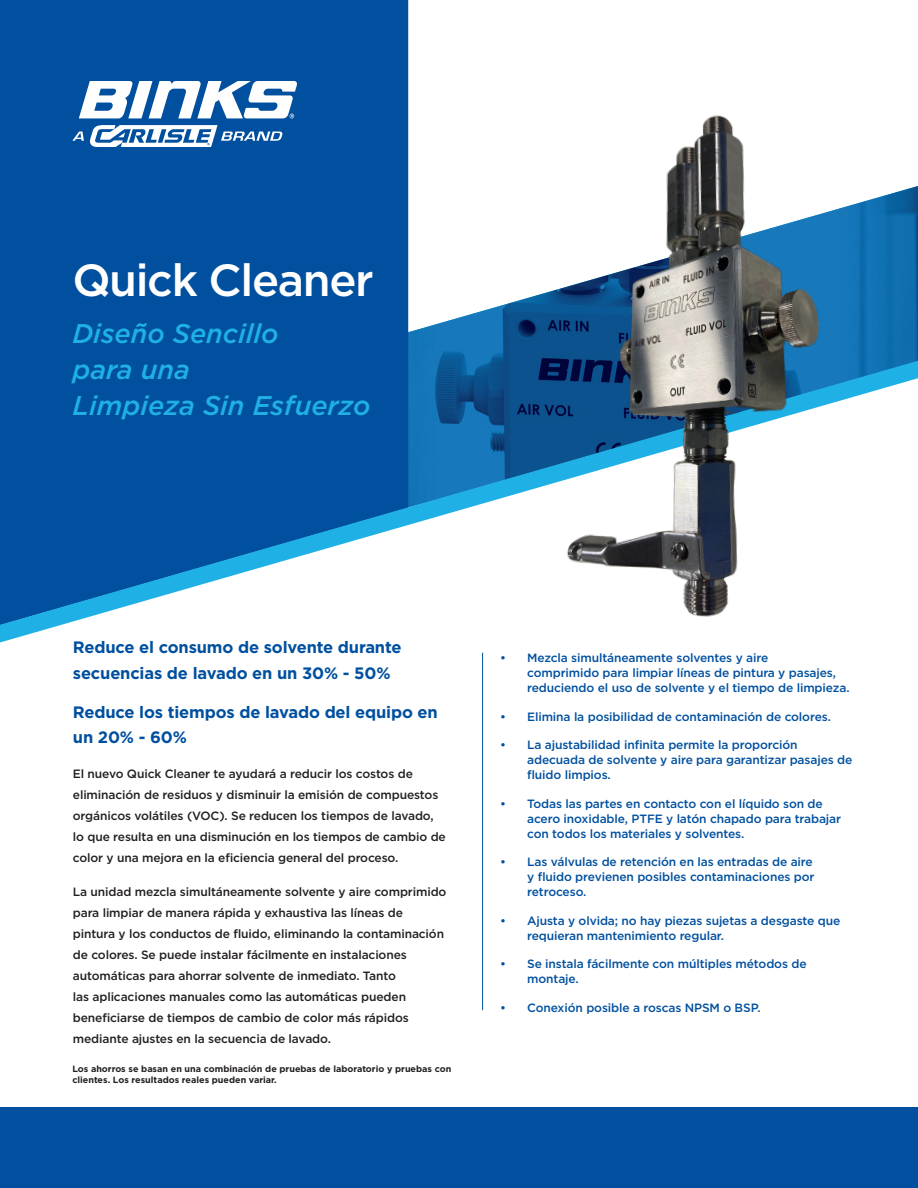
<style>
.page{position:relative;width:918px;height:1188px;background:#fff}
.page>*{position:absolute;margin:0;border:0;box-sizing:border-box;transform-origin:0 0}
.t1{font:500 45px "Gotham";letter-spacing:-.03em;color:#fff}
.t2{font:italic 500 27px "Gotham";color:#1fb0e6}
.t3{font:700 16.5px/25.5px "Gotham";letter-spacing:-.01em;color:#01509f}
.t4{font:500 12px/15px "Gotham";letter-spacing:-.01em;color:#01509f}
.t5{font:500 12px/21px "Gotham";letter-spacing:-.01em;color:#231f20}
.Body{font:700 9px/11.4px "Gotham";color:#231f20}
</style>
<div class="page">
<img style="left:408px;top:186px;width:510px;height:175px">
<div style="left:0;top:0;width:408px;height:361px;background:#01509f"></div>
<svg style="left:0;top:361px;width:918px;height:281px;fill:#07509f"></svg>
<svg style="left:72px;top:81px;width:225px;height:66px"></svg>
<img style="left:553px;top:115px;width:333px;height:514px">
<div style="left:0;top:1107px;width:918px;height:81px;background:#01509f"></div>
<hr style="left:482px;top:653px;width:1px;height:357px;background:#01509f">
<p class="t1" style="left:72px;top:251px;width:303px">Quick Cleaner</p>
<p class="t2" style="left:72px;top:316px;width:208px">Diseño Sencillo</p>
<p class="t2" style="left:72px;top:352px;width:119px">para una</p>
<p class="t2" style="left:72px;top:388px;width:300px">Limpieza Sin Esfuerzo</p>
<p class="t3" style="left:73px;top:634px;width:330px">Reduce el consumo de solvente durante secuencias de lavado en un 30% - 50%</p>
<p class="t3" style="left:73px;top:699px;width:366px">Reduce los tiempos de lavado del equipo en un 20% - 60%</p>
<p class="t5" style="left:73px;top:763px;width:374px">El nuevo Quick Cleaner te ayudará a reducir los costos de eliminación de residuos y disminuir la emisión de compuestos orgánicos volátiles (VOC). Se reducen los tiempos de lavado, lo que resulta en una disminución en los tiempos de cambio de color y una mejora en la eficiencia general del proceso.</p>
<p class="t5" style="left:73px;top:881px;width:375px">La unidad mezcla simultáneamente solvente y aire comprimido para limpiar de manera rápida y exhaustiva las líneas de pintura y los conductos de fluido, eliminando la contaminación de colores. Se puede instalar fácilmente en instalaciones automáticas para ahorrar solvente de inmediato. Tanto<br>las aplicaciones manuales como las automáticas pueden beneficiarse de tiempos de cambio de color más rápidos mediante ajustes en la secuencia de lavado.</p>
<p class="Body" style="left:72px;top:1063px;width:381px">Los ahorros se basan en una combinación de pruebas de laboratorio y pruebas con clientes. Los resultados reales pueden variar.</p>
<p class="t4" style="left:527px;top:650px;width:324px;text-indent:-27px">• Mezcla simultáneamente solventes y aire<br>comprimido para limpiar líneas de pintura y pasajes, reduciendo el uso de solvente y el tiempo de limpieza.</p>
<p class="t4" style="left:500px;top:709px;width:332px">• Elimina la posibilidad de contaminación de colores.</p>
<p class="t4" style="left:527px;top:737px;width:327px;text-indent:-27px">• La ajustabilidad infinita permite la proporción adecuada de solvente y aire para garantizar pasajes de fluido limpios.</p>
<p class="t4" style="left:527px;top:796px;width:316px;text-indent:-27px">• Todas las partes en contacto con el líquido son de acero inoxidable, PTFE y latón chapado para trabajar con todos los materiales y solventes.</p>
<p class="t4" style="left:527px;top:854px;width:289px;text-indent:-27px">• Las válvulas de retención en las entradas de aire y fluido previenen posibles contaminaciones por retroceso.</p>
<p class="t4" style="left:527px;top:913px;width:315px;text-indent:-27px">• Ajusta y olvida; no hay piezas sujetas a desgaste que requieran mantenimiento regular.</p>
<p class="t4" style="left:527px;top:956px;width:281px;text-indent:-27px">• Se instala fácilmente con múltiples métodos de montaje.</p>
<p class="t4" style="left:500px;top:1000px;width:262px">• Conexión posible a roscas NPSM o BSP.</p>
</div>
